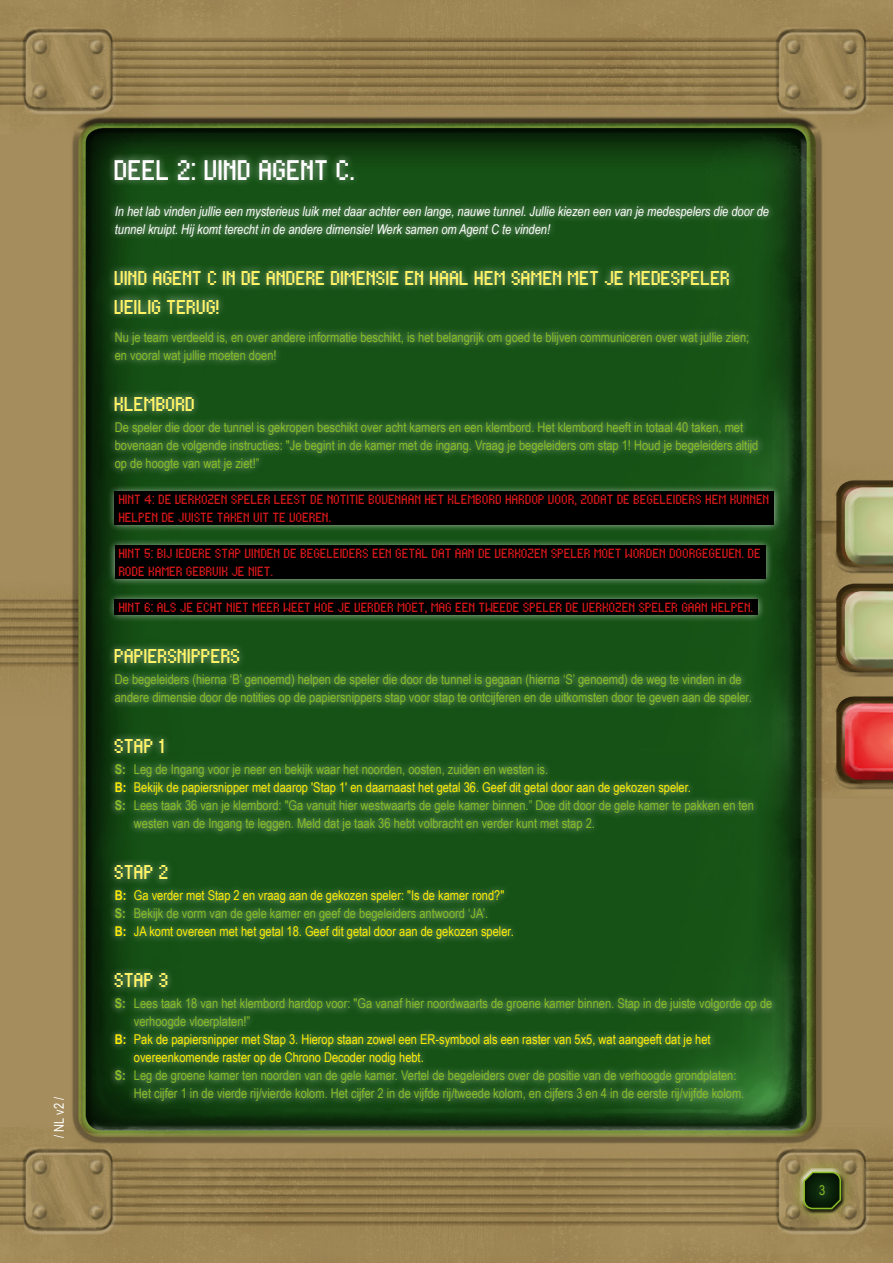
<style>
.page{position:relative;width:893px;height:1263px;background:#fff}
.page>*{position:absolute;margin:0;border:0;box-sizing:border-box;transform-origin:0 0}
.t1{font:25.5px "Peepo";color:#fff}
.t2{font:18px/28.5px "Peepo";color:#fff265}
.t3{font:13.5px/18px "Arial Narrow";color:#89bd24}
.t4{font:13.5px/18px "Arial Narrow";color:#ffed00}
.t5{font:italic 13.5px/18px "Arial Narrow";color:#fff}
.t6{font:13.5px "Arial Narrow";color:#fff}
.t7{font:12px/18px "Peepo";color:#cd1719}
.s1{font-weight:700}
.s2{font-weight:700;color:#89bd24}
.s3{color:#89bd24}
</style>
<div class="page">
<img style="left:0;top:0;width:893px;height:1263px">
<div style="left:787px;top:1155px;width:70px;height:71px;background:#89bd24;opacity:.75"></div>
<div style="left:801px;top:1174px;width:45px;height:40px;background:#000;opacity:.75"></div>
<svg style="left:791px;top:1162px;width:62px;height:48px"></svg>
<svg style="left:803px;top:1170px;width:39px;height:40px;background:#2e431a"></svg>
<div style="left:107px;top:152px;width:674px;height:956px;background:#fff;opacity:.6"></div>
<div style="left:115px;top:492px;width:659px;height:33px;background:#000"></div>
<div style="left:115px;top:546px;width:650px;height:33px;background:#000"></div>
<div style="left:115px;top:600px;width:643px;height:15px;background:#000"></div>
<p class="t6" style="left:49px;top:1138px;width:42px;rotate:-90deg">/ NL v2 /</p>
<h1 class="t1" style="left:115px;top:149px;width:243px">DEEL 2: VIND AGENT C.</h1>
<p class="t5" style="left:115px;top:202px;width:656px">In het lab vinden jullie een mysterieus luik met daar achter een lange, nauwe tunnel. Jullie kiezen een van je medespelers die door de tunnel kruipt. Hij komt terecht in de andere dimensie! Werk samen om Agent C te vinden!</p>
<h2 class="t2" style="left:115px;top:262px;width:617px">VIND AGENT C IN DE ANDERE DIMENSIE EN HAAL HEM SAMEN MET JE MEDESPELER<br>VEILIG TERUG!</h2>
<p class="t3" style="left:115px;top:328px;width:636px">Nu je team verdeeld is, en over andere informatie beschikt, is het belangrijk om goed te blijven communiceren over wat jullie zien; en vooral wat jullie moeten doen!</p>
<h2 class="t2" style="left:115px;top:388px;width:83px">KLEMBORD</h2>
<p class="t3" style="left:115px;top:418px;width:645px">De speler die door de tunnel is gekropen beschikt over acht kamers en een klembord. Het klembord heeft in totaal 40 taken, met bovenaan de volgende instructies: "Je begint in de kamer met de ingang. Vraag je begeleiders om stap 1! Houd je begeleiders altijd op de hoogte van wat je ziet!”</p>
<p class="t7" style="left:119px;top:489px;width:652px">HINT 4: DE VERKOZEN SPELER LEEST DE NOTITIE BOVENAAN HET KLEMBORD HARDOP VOOR, ZODAT DE BEGELEIDERS HEM KUNNEN<br>HELPEN DE JUISTE TAKEN UIT TE VOEREN.</p>
<p class="t7" style="left:119px;top:543px;width:644px">HINT 5: BIJ IEDERE STAP VINDEN DE BEGELEIDERS EEN GETAL DAT AAN DE VERKOZEN SPELER MOET WORDEN DOORGEGEVEN. DE<br>RODE KAMER GEBRUIK JE NIET.</p>
<p class="t7" style="left:119px;top:597px;width:636px">HINT 6: ALS JE ECHT NIET MEER WEET HOE JE VERDER MOET, MAG EEN TWEEDE SPELER DE VERKOZEN SPELER GAAN HELPEN.</p>
<h2 class="t2" style="left:115px;top:640px;width:128px">PAPIERSNIPPERS</h2>
<p class="t3" style="left:115px;top:670px;width:639px">De begeleiders (hierna ‘B’ genoemd) helpen de speler die door de tunnel is gegaan (hierna ‘S’ genoemd) de weg te vinden in de andere dimensie door de notities op de papiersnippers stap voor stap te ontcijferen en de uitkomsten door te geven aan de speler.</p>
<h2 class="t2" style="left:115px;top:730px;width:52px">STAP 1</h2>
<p class="t3" style="left:115px;top:760px;width:435px"><span class="s1">S:</span> Leg de Ingang voor je neer en bekijk waar het noorden, oosten, zuiden en westen is.</p>
<p class="t4" style="left:115px;top:778px;width:578px"><span class="s1">B:</span> Bekijk de papiersnipper met daarop 'Stap 1' en daarnaast het getal 36. Geef dit getal door aan de gekozen speler.</p>
<p class="t3" style="left:115px;top:796px;width:641px"><span class="s1">S:</span> Lees taak 36 van je klembord: "Ga vanuit hier westwaarts de gele kamer binnen.” Doe dit door de gele kamer te pakken en ten</p>
<p class="t3" style="left:134px;top:814px;width:462px">westen van de Ingang te leggen. Meld dat je taak 36 hebt volbracht en verder kunt met stap 2.</p>
<h2 class="t2" style="left:115px;top:856px;width:56px">STAP 2</h2>
<p class="t4" style="left:115px;top:886px;width:400px"><span class="s1">B:</span> Ga verder met Stap 2 en vraag aan de gekozen speler: "Is de kamer rond?"<br><span class="s2">S:</span> <span class="s3">Bekijk de vorm van de gele kamer en geef de begeleiders antwoord ‘JA’.<br></span><span class="s1">B:</span> JA komt overeen met het getal 18. Geef dit getal door aan de gekozen speler.</p>
<h2 class="t2" style="left:115px;top:964px;width:56px">STAP 3</h2>
<p class="t3" style="left:115px;top:994px;width:659px"><span class="s1">S:</span> Lees taak 18 van het klembord hardop voor: "Ga vanaf hier noordwaarts de groene kamer binnen. Stap in de juiste volgorde op de</p>
<p class="t3" style="left:134px;top:1012px;width:118px">verhoogde vloerplaten!”</p>
<p class="t4" style="left:115px;top:1030px;width:597px"><span class="s1">B:</span> Pak de papiersnipper met Stap 3. Hierop staan zowel een ER-symbool als een raster van 5x5, wat aangeeft dat je het</p>
<p class="t4" style="left:134px;top:1048px;width:291px">overeenkomende raster op de Chrono Decoder nodig hebt.</p>
<p class="t3" style="left:115px;top:1066px;width:623px"><span class="s1">S:</span> Leg de groene kamer ten noorden van de gele kamer. Vertel de begeleiders over de positie van de verhoogde grondplaten:</p>
<p class="t3" style="left:134px;top:1084px;width:612px">Het cijfer 1 in de vierde rij/vierde kolom. Het cijfer 2 in de vijfde rij/tweede kolom, en cijfers 3 en 4 in de eerste rij/vijfde kolom.</p>
<p class="t3" style="left:819px;top:1181px;width:8px">3</p>
</div>
